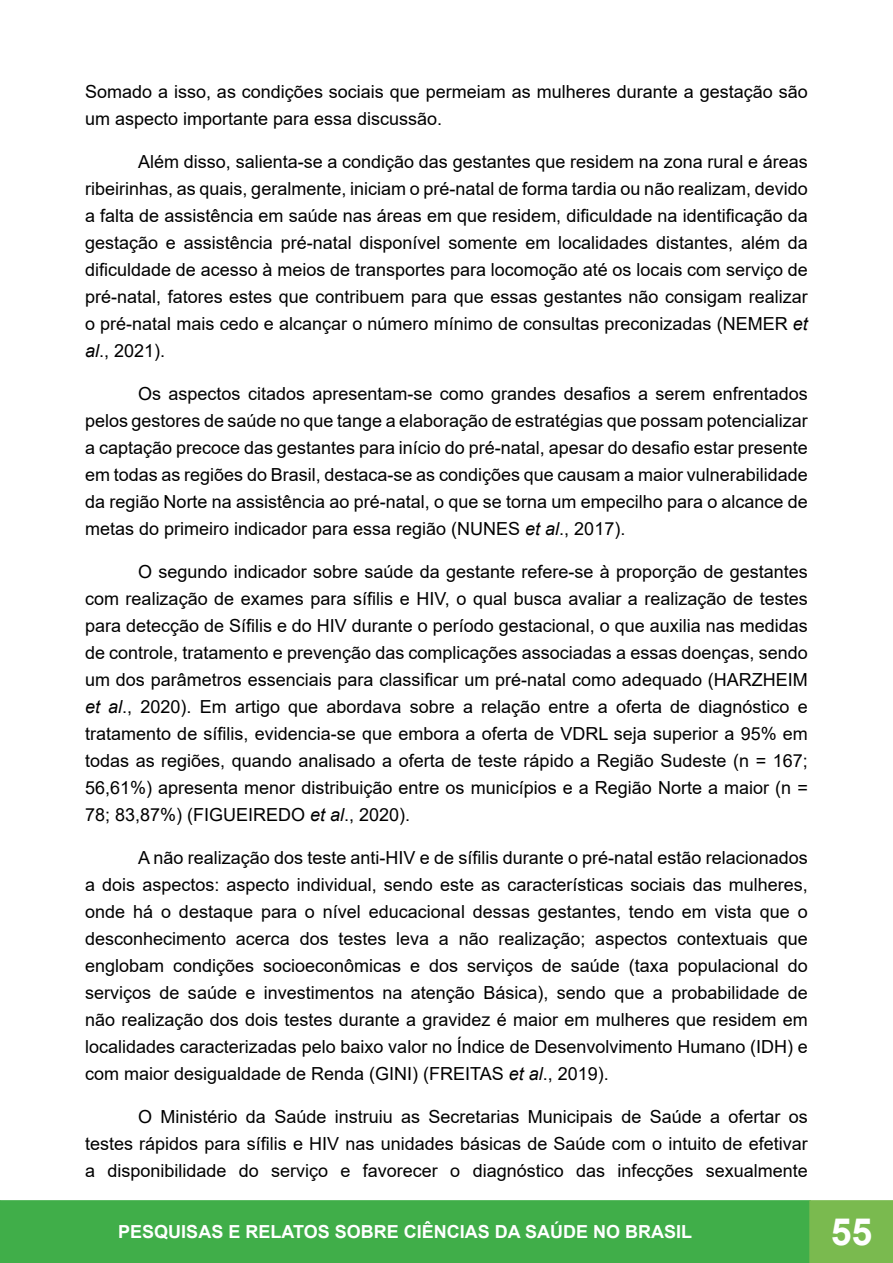
<style>
.page{position:relative;width:893px;height:1263px;background:#fff}
.page>*{position:absolute;margin:0;border:0;box-sizing:border-box;transform-origin:0 0}
.t1{font:700 37.5px "Arial";color:#fff}
.Normal__Web{font:18px/27px "Arial";color:#000;text-align:justify}
.t2{font:700 18px "Arial";color:#fff}
.s1{font-style:italic}
</style>
<div class="page">
<div style="left:0;top:1201px;width:810px;height:61px;background:#40ae49"></div>
<div style="left:0;top:1200px;width:811px;height:63px;border:2px solid #40ae49"></div>
<div style="left:810px;top:1201px;width:83px;height:61px;background:#7aba4f"></div>
<div style="left:809px;top:1200px;width:84px;height:63px;border:2px solid #7aba4f"></div>
<p class="Normal__Web" style="left:85px;top:78px;width:724px">Somado a isso, as condições sociais que permeiam as mulheres durante a gestação são um aspecto importante para essa discussão.</p>
<p class="Normal__Web" style="left:85px;top:148px;width:724px;text-indent:53px">Além disso, salienta-se a condição das gestantes que residem na zona rural e áreas ribeirinhas, as quais, geralmente, iniciam o pré-natal de forma tardia ou não realizam, devido a falta de assistência em saúde nas áreas em que residem, dificuldade na identificação da gestação e assistência pré-natal disponível somente em localidades distantes, além da dificuldade de acesso à meios de transportes para locomoção até os locais com serviço de pré-natal, fatores estes que contribuem para que essas gestantes não consigam realizar o pré-natal mais cedo e alcançar o número mínimo de consultas preconizadas (NEMER <span class="s1">et al</span>., 2021).</p>
<p class="Normal__Web" style="left:85px;top:380px;width:724px;text-indent:53px">Os aspectos citados apresentam-se como grandes desafios a serem enfrentados pelos gestores de saúde no que tange a elaboração de estratégias que possam potencializar a captação precoce das gestantes para início do pré-natal, apesar do desafio estar presente em todas as regiões do Brasil, destaca-se as condições que causam a maior vulnerabilidade da região Norte na assistência ao pré-natal, o que se torna um empecilho para o alcance de metas do primeiro indicador para essa região (NUNES <span class="s1">et al</span>., 2017).</p>
<p class="Normal__Web" style="left:85px;top:558px;width:724px;text-indent:53px">O segundo indicador sobre saúde da gestante refere-se à proporção de gestantes com realização de exames para sífilis e HIV, o qual busca avaliar a realização de testes para detecção de Sífilis e do HIV durante o período gestacional, o que auxilia nas medidas de controle, tratamento e prevenção das complicações associadas a essas doenças, sendo um dos parâmetros essenciais para classificar um pré-natal como adequado (HARZHEIM <span class="s1">et al</span>., 2020). Em artigo que abordava sobre a relação entre a oferta de diagnóstico e tratamento de sífilis, evidencia-se que embora a oferta de VDRL seja superior a 95% em todas as regiões, quando analisado a oferta de teste rápido a Região Sudeste (n = 167; 56,61%) apresenta menor distribuição entre os municípios e a Região Norte a maior (n = 78; 83,87%) (FIGUEIREDO <span class="s1">et al</span>., 2020).</p>
<p class="Normal__Web" style="left:85px;top:844px;width:724px;text-indent:53px">A não realização dos teste anti-HIV e de sífilis durante o pré-natal estão relacionados a dois aspectos: aspecto individual, sendo este as características sociais das mulheres, onde há o destaque para o nível educacional dessas gestantes, tendo em vista que o desconhecimento acerca dos testes leva a não realização; aspectos contextuais que englobam condições socioeconômicas e dos serviços de saúde (taxa populacional do serviços de saúde e investimentos na atenção Básica), sendo que a probabilidade de não realização dos dois testes durante a gravidez é maior em mulheres que residem em localidades caracterizadas pelo baixo valor no Índice de Desenvolvimento Humano (IDH) e com maior desigualdade de Renda (GINI) (FREITAS <span class="s1">et al</span>., 2019).</p>
<p class="Normal__Web" style="left:85px;top:1103px;width:724px;text-indent:53px">O Ministério da Saúde instruiu as Secretarias Municipais de Saúde a ofertar os testes rápidos para sífilis e HIV nas unidades básicas de Saúde com o intuito de efetivar a disponibilidade do serviço e favorecer o diagnóstico das infecções sexualmente</p>
<p class="t2" style="left:118px;top:1219px;width:575px">PESQUISAS E RELATOS SOBRE CIÊNCIAS DA SAÚDE NO BRASIL</p>
<h1 class="t1" style="left:831px;top:1206px;width:43px">55</h1>
</div>
